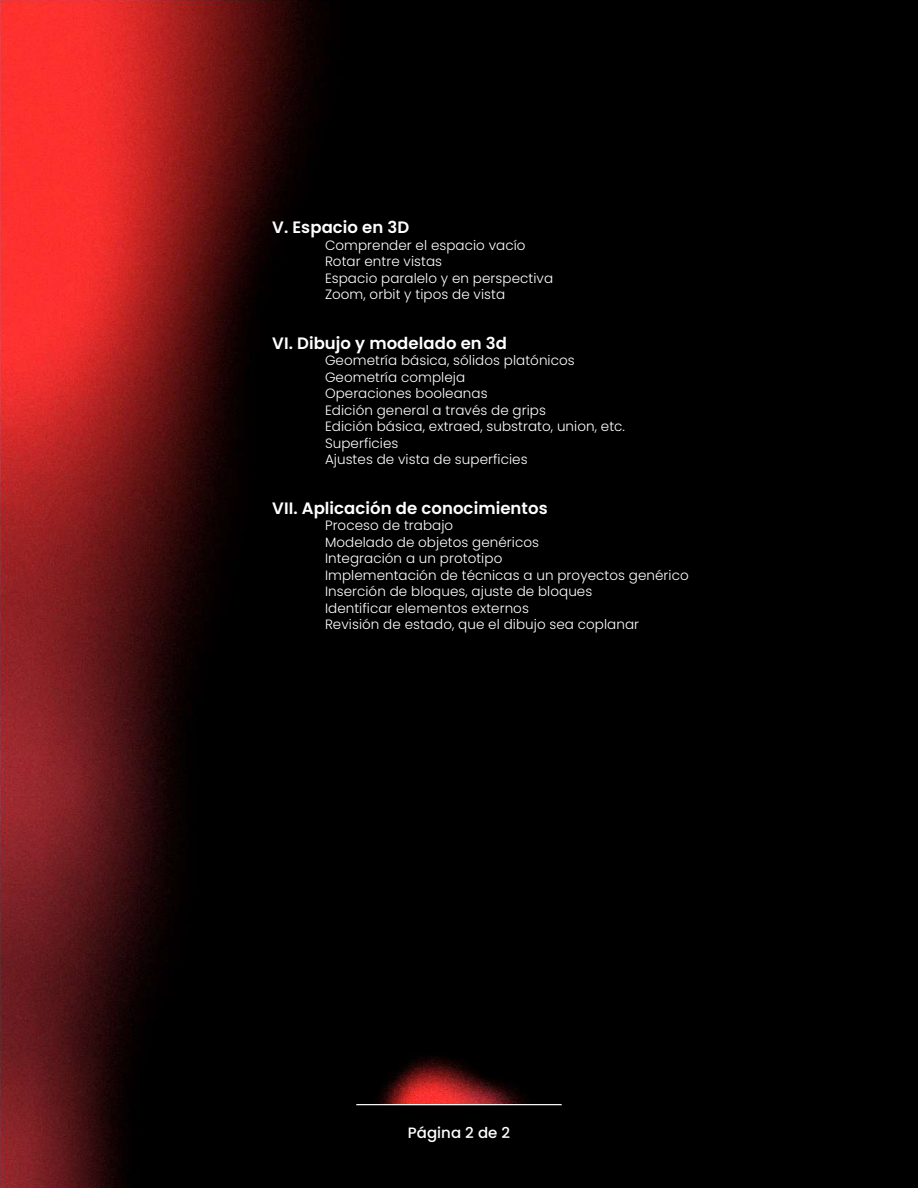
<style>
.page{position:relative;width:918px;height:1188px;background:#fff}
.page>*{position:absolute;margin:0;border:0;box-sizing:border-box;transform-origin:0 0}
.t1{font:600 16.5px "Poppins";letter-spacing:.005em;color:#fff}
.t2{font:500 15px "Poppins";letter-spacing:.005em;color:#fff}
.t3{font:300 13.5px/16.5px "Poppins";letter-spacing:.005em;color:#fff}
</style>
<div class="page">
<img style="left:0;top:0;width:356px;height:1188px">
<div style="left:356px;top:0;width:562px;height:1188px;background:#000"></div>
<img style="left:295px;top:961px;width:267px;height:206px">
<div style="left:347px;top:1001px;width:218px;height:30px;background:#000"></div>
<div style="left:347px;top:1001px;width:28px;height:104px;background:#000"></div>
<div style="left:556px;top:1001px;width:27px;height:104px;background:#000"></div>
<hr style="left:356px;top:1104px;width:206px;height:1px;background:#fff">
<p class="t1" style="left:272px;top:218px;width:139px">V. Espacio en 3D</p>
<p class="t3" style="left:325px;top:237px;width:230px">Comprender el espacio vacío<br>Rotar entre vistas<br>Espacio paralelo y en perspectiva<br>Zoom, orbit y tipos de vista</p>
<p class="t1" style="left:272px;top:333px;width:236px">VI. Dibujo y modelado en 3d</p>
<p class="t3" style="left:325px;top:352px;width:302px">Geometría básica, sólidos platónicos<br>Geometría compleja<br>Operaciones booleanas<br>Edición general a través de grips<br>Edición básica, extraed, substrato, union, etc.<br>Superficies<br>Ajustes de vista de superficies</p>
<p class="t1" style="left:272px;top:498px;width:277px">VII. Aplicación de conocimientos</p>
<p class="t3" style="left:325px;top:517px;width:365px">Proceso de trabajo<br>Modelado de objetos genéricos<br>Integración a un prototipo<br>Implementación de técnicas a un proyectos genérico Inserción de bloques, ajuste de bloques<br>Identificar elementos externos<br>Revisión de estado, que el dibujo sea coplanar</p>
<p class="t2" style="left:408px;top:1124px;width:104px">Página 2 de 2</p>
</div>
